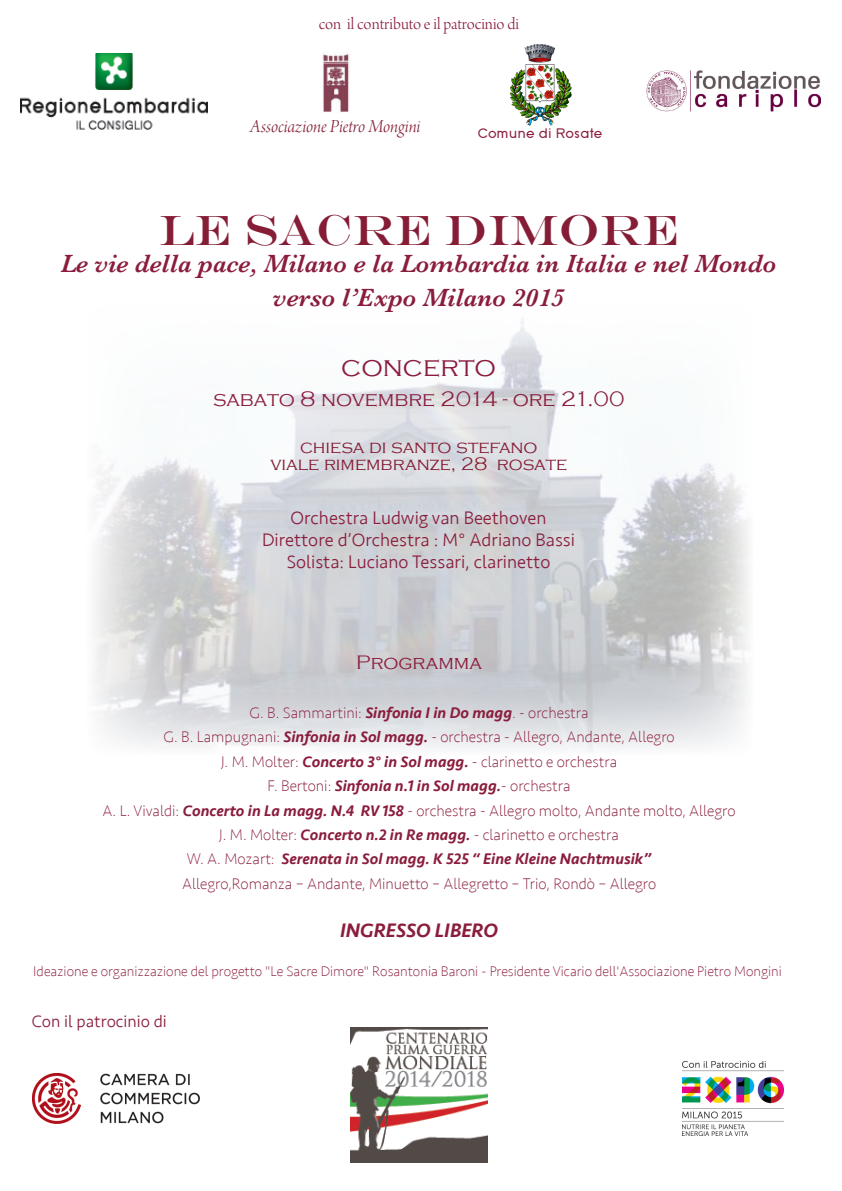
<style>
.page{position:relative;width:842px;height:1191px;background:#fff}
.page>*{position:absolute;margin:0;border:0;box-sizing:border-box;transform-origin:0 0}
.t1{font:43px "Engravers";color:#851d36}
.t2{font:300 28.7px "Copperplate Gothic";color:#8a1d3c}
.t3{font:italic 600 25.8px "Baskerville";color:#8a1d3c}
.t4{font:300 21.5px "Copperplate Gothic";color:#8a1d3c}
.t5{font:italic 500 20.1px "Seravek";color:#8a1d3c}
.t6{font:300 20.1px "Copperplate Gothic";color:#8a1d3c}
.t7{font:19.4px "Arno Pro Light Italic Display";color:#841e36}
.t8{font:300 18.7px "Seravek";color:#8a1d3c}
.t9{font:300 18.7px "Copperplate Gothic";color:#851d36}
.t10{font:17.6px "Arno Pro Light Display";color:#8a1d3c}
.t11{font:300 17.2px "Seravek";color:#8a1d3c}
.t12{font:200 15.8px "Seravek";color:#8a1d3c}
.t13{font:italic 500 15.8px "Seravek";color:#8a1d3c}
.t14{font:200 14.3px "Seravek";color:#8a1d3c}
.t15{font:14.3px "SF Old Republic";color:#8a1d3c}
.s1{font-weight:500;font-style:italic}
.s2{font-weight:200;font-style:normal}
</style>
<div class="page">
<img style="left:94px;top:319px;width:655px;height:432px">
<img style="left:323px;top:54px;width:26px;height:58px">
<img style="left:20px;top:54px;width:188px;height:75px">
<img style="left:32px;top:1073px;width:168px;height:50px">
<img style="left:351px;top:1027px;width:136px;height:135px">
<img style="left:683px;top:1061px;width:101px;height:74px">
<img style="left:646px;top:71px;width:174px;height:41px">
<img style="left:510px;top:44px;width:61px;height:82px">
<p class="t10" style="left:319px;top:14px;width:202px">con il contributo e il patrocinio di</p>
<p class="t7" style="left:250px;top:115px;width:172px">Associazione Pietro Mongini</p>
<p class="t15" style="left:478px;top:126px;width:126px">Comune di Rosate</p>
<p class="t1" style="left:160px;top:205px;width:520px">LE SACRE DIMORE</p>
<p class="t3" style="left:61px;top:246px;width:717px">Le vie della pace, Milano e la Lombardia in Italia e nel Mondo</p>
<p class="t3" style="left:273px;top:280px;width:293px">verso l’Expo Milano 2015</p>
<p class="t2" style="left:341px;top:350px;width:156px">concerto</p>
<p class="t4" style="left:213px;top:387px;width:413px">sabato 8 novembre 2014 - ore 21.00</p>
<p class="t9" style="left:300px;top:436px;width:239px">chiesa di santo stefano</p>
<p class="t9" style="left:270px;top:454px;width:298px">viale rimembranze, 28 rosate</p>
<p class="t8" style="left:291px;top:506px;width:258px">Orchestra Ludwig van Beethoven</p>
<p class="t8" style="left:262px;top:529px;width:315px">Direttore d’Orchestra : M° Adriano Bassi</p>
<p class="t8" style="left:287px;top:551px;width:265px">Solista: Luciano Tessari, clarinetto</p>
<p class="t6" style="left:356px;top:652px;width:127px">Programma</p>
<p class="t12" style="left:250px;top:703px;width:341px">G. B. Sammartini: <span class="s1">Sinfonia I in Do magg</span>. - orchestra</p>
<p class="t12" style="left:164px;top:727px;width:513px">G. B. Lampugnani: <span class="s1">Sinfonia in Sol magg.</span> - orchestra - Allegro, Andante, Allegro</p>
<p class="t12" style="left:221px;top:752px;width:398px">J. M. Molter: <span class="s1">Concerto 3° in Sol magg.</span> - clarinetto e orchestra</p>
<p class="t13" style="left:268px;top:776px;width:304px"><span class="s2">F. Bertoni:</span> Sinfonia n.1 in Sol magg.<span class="s2">- orchestra</span></p>
<p class="t12" style="left:103px;top:801px;width:634px">A. L. Vivaldi: <span class="s1">Concerto in La magg. N.4 RV 158</span> - orchestra - Allegro molto, Andante molto, Allegro</p>
<p class="t12" style="left:219px;top:825px;width:401px">J. M. Molter: <span class="s1">Concerto n.2 in Re magg.</span> - clarinetto e orchestra</p>
<p class="t13" style="left:187px;top:849px;width:466px"><span class="s2">W. A. Mozart:</span> Serenata in Sol magg. K 525 “ Eine Kleine Nachtmusik”</p>
<p class="t12" style="left:182px;top:874px;width:476px">Allegro,Romanza – Andante, Minuetto – Allegretto – Trio, Rondò – Allegro</p>
<p class="t5" style="left:340px;top:917px;width:160px">INGRESSO LIBERO</p>
<p class="t14" style="left:33px;top:962px;width:750px">Ideazione e organizzazione del progetto "Le Sacre Dimore" Rosantonia Baroni - Presidente Vicario dell'Associazione Pietro Mongini</p>
<p class="t11" style="left:32px;top:1011px;width:136px">Con il patrocinio di</p>
</div>
